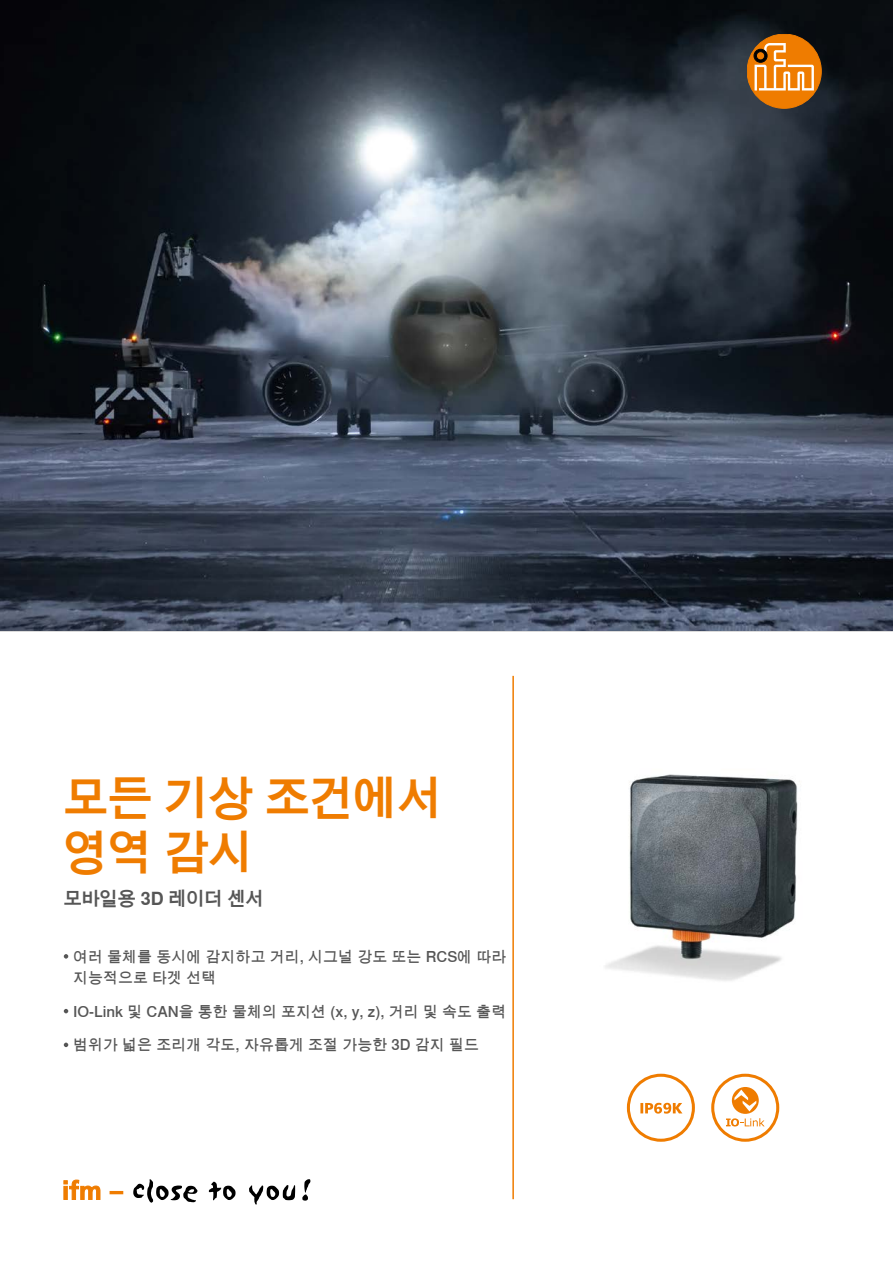
<style>
.page{position:relative;width:893px;height:1263px;background:#fff}
.page>*{position:absolute;margin:0;border:0;box-sizing:border-box;transform-origin:0 0}
.Titel_Headline_30pt{font:700 44.25px/54px "Nimbus Sans Global";color:#ef7c00}
.Titel_Subheadline_12pt{font:700 18px "Nimbus Sans Global";color:#565656}
.Features{font:500 15px/21px "Nimbus Sans Global";color:#565656}
</style>
<div class="page">
<img style="left:605px;top:774px;width:195px;height:207px">
<img style="left:0;top:0;width:893px;height:631px">
<svg style="left:64px;top:1180px;width:36px;height:20px"></svg>
<svg style="left:110px;top:1191px;width:13px;height:3px"></svg>
<svg style="left:133px;top:1179px;width:64px;height:24px"></svg>
<svg style="left:209px;top:1182px;width:27px;height:18px"></svg>
<svg style="left:249px;top:1185px;width:46px;height:19px"></svg>
<svg style="left:302px;top:1179px;width:8px;height:22px"></svg>
<hr style="left:512px;top:676px;width:2px;height:523px;background:#ef7c00">
<div style="left:747px;top:34px;width:74px;height:74px;background:#ef7c00;border-radius:50%"></div>
<div style="left:747px;top:34px;width:74px;height:74px;border:1px solid #ef7c00;border-radius:50%"></div>
<svg style="left:754px;top:43px;width:60px;height:47px"></svg>
<svg style="left:64px;top:954px;width:4px;height:4px"></svg>
<svg style="left:64px;top:1009px;width:4px;height:4px"></svg>
<svg style="left:64px;top:1043px;width:4px;height:4px"></svg>
<svg style="left:627px;top:1074px;width:68px;height:68px"></svg>
<svg style="left:711px;top:1074px;width:68px;height:68px"></svg>
<p class="Titel_Headline_30pt" style="left:64px;top:772px;width:380px">모든 기상 조건에서 영역 감시</p>
<p class="Titel_Subheadline_12pt" style="left:64px;top:888px;width:202px">모바일용 3D 레이더 센서</p>
<p class="Features" style="left:73px;top:946px;width:435px">여러 물체를 동시에 감지하고 거리, 시그널 강도 또는 RCS에 따라 지능적으로 타겟 선택</p>
<p class="Features" style="left:73px;top:1001px;width:435px">IO-Link 및 CAN을 통한 물체의 포지션 (x, y, z), 거리 및 속도 출력</p>
<p class="Features" style="left:73px;top:1035px;width:407px">범위가 넓은 조리개 각도, 자유롭게 조절 가능한 3D 감지 필드</p>
</div>
